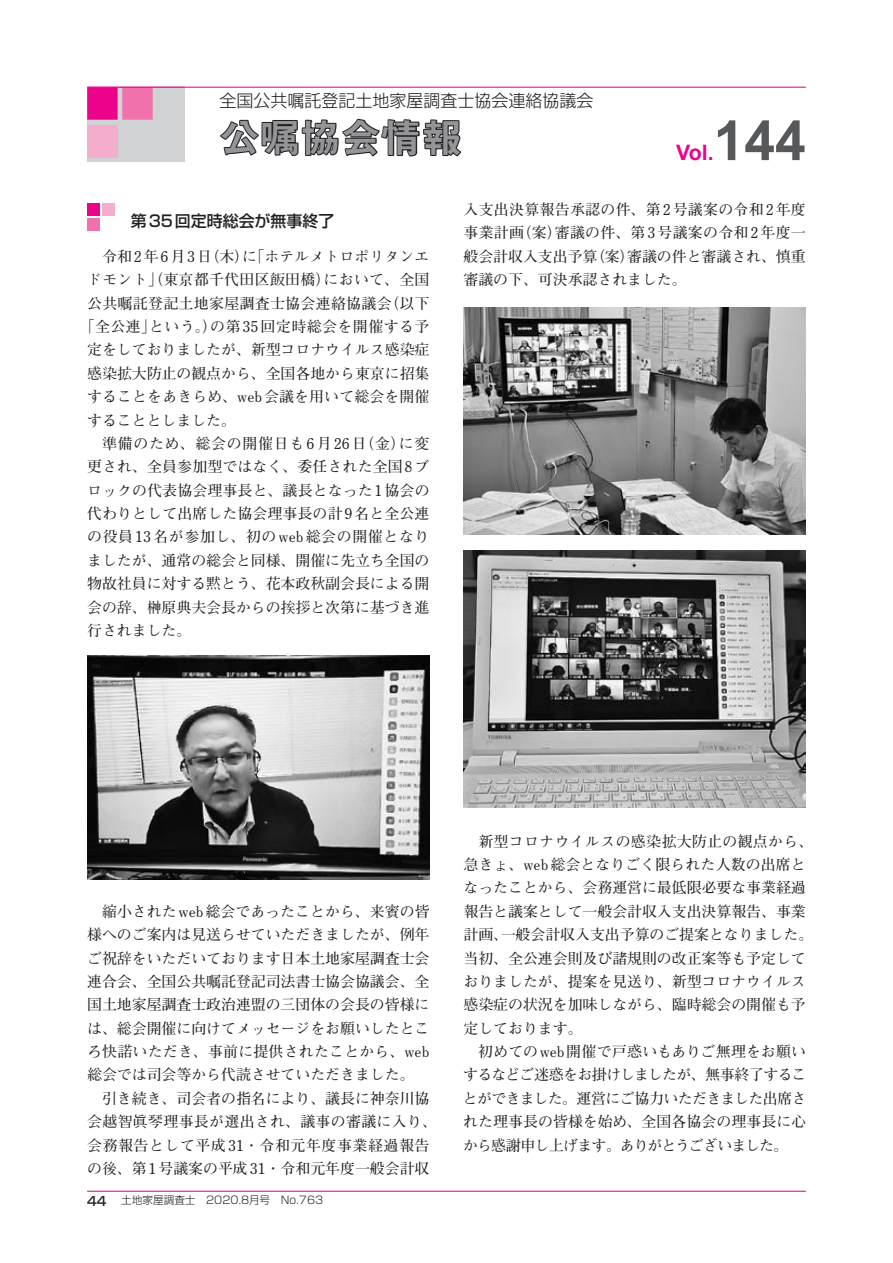
<style>
.page{position:relative;width:893px;height:1263px;background:#fff}
.page>*{position:absolute;margin:0;border:0;box-sizing:border-box;transform-origin:0 0}
.t1{font:700 55.35px "Arial";color:#57585a}
.t2{font:40.35px "Midashi Go Pro MB31";color:#939598}
.t3{font:700 21.3px "Arial";color:#ed028c}
.t4{font:300 16.95px "Shin Go Pro";color:#231f20}
.t5{font:500 15.9px "Shin Go Pr 6 N";color:#231f20}
.t6{font:700 14.85px/23.4px "Futo Min A101 Pr 6 N";color:#231f20;text-align:justify}
.t7{font:700 14.85px/23.4px "Futo Min A101 Pr 6 N";letter-spacing:.025em;color:#231f20;text-align:center}
.t8{font:700 14.85px "Futo Min A101 Pr 6 N";letter-spacing:.035em;color:#231f20}
.t9{font:700 14.85px "Futo Min A101 Pr 6 N";letter-spacing:.045em;color:#231f20}
.t10{font:700 14.85px "Futo Min A101 Pr 6 N";letter-spacing:.055em;color:#231f20}
.t11{font:300 10.65px "Shin Go Pr 6 N";color:#231f20}
.s1{font-weight:500;font-size:12.75px}
</style>
<div class="page">
<hr style="left:87px;top:87px;width:719px;height:1px;background:#ed028c">
<hr style="left:87px;top:1191px;width:719px;height:1px;background:#ed028c">
<svg style="left:220px;top:118px;width:242px;height:39px"></svg>
<div style="left:87px;top:87px;width:98px;height:75px;background:#d1d2d4"></div>
<div style="left:87px;top:125px;width:31px;height:32px;background:#f5adce"></div>
<div style="left:87px;top:87px;width:31px;height:33px;background:#ed028c"></div>
<div style="left:122px;top:87px;width:31px;height:33px;background:#f171ab"></div>
<hr style="left:87px;top:87px;width:98px;height:1px;background:#ed028c">
<div style="left:87px;top:203px;width:13px;height:13px;background:#ed028c"></div>
<div style="left:102px;top:203px;width:13px;height:13px;background:#f5adce"></div>
<div style="left:87px;top:218px;width:13px;height:13px;background:#f171ab"></div>
<img style="left:87px;top:656px;width:342px;height:223px">
<img style="left:463px;top:307px;width:343px;height:228px">
<img style="left:463px;top:551px;width:343px;height:257px">
<p class="t4" style="left:219px;top:87px;width:376px">全国公共嘱託登記土地家屋調査士協会連絡協議会</p>
<h2 class="t2" style="left:219px;top:105px;width:244px">公嘱協会情報</h2>
<h1 class="t1" style="left:714px;top:102px;width:94px">144</h1>
<h3 class="t3" style="left:676px;top:138px;width:39px">Vol.</h3>
<p class="t5" style="left:115px;top:208px;width:221px">　第35回定時総会が無事終了</p>
<p class="t6" style="left:102px;top:244px;width:329px">令和2年6月3日（木）に「ホテルメトロポリタンエ</p>
<p class="t7" style="left:87px;top:267px;width:344px">ドモント」（東京都千代田区飯田橋）において、全国</p>
<p class="t7" style="left:87px;top:291px;width:344px">公共嘱託登記土地家屋調査士協会連絡協議会（以下</p>
<p class="t8" style="left:80px;top:315px;width:351px">「全公連」という。）の第35回定時総会を開催する予</p>
<p class="t6" style="left:87px;top:337px;width:344px">定をしておりましたが、新型コロナウイルス感染症</p>
<p class="t6" style="left:87px;top:361px;width:344px">感染拡大防止の観点から、全国各地から東京に招集</p>
<p class="t6" style="left:87px;top:384px;width:344px">することをあきらめ、web会議を用いて総会を開催</p>
<p class="t6" style="left:87px;top:408px;width:150px">することとしました。</p>
<p class="t10" style="left:102px;top:432px;width:329px">準備のため、総会の開催日も6月26日（金）に変</p>
<p class="t6" style="left:87px;top:454px;width:344px">更され、全員参加型ではなく、委任された全国8ブ</p>
<p class="t6" style="left:87px;top:478px;width:344px">ロックの代表協会理事長と、議長となった1協会の</p>
<p class="t6" style="left:87px;top:501px;width:344px">代わりとして出席した協会理事長の計9名と全公連</p>
<p class="t9" style="left:87px;top:525px;width:344px">の役員13名が参加し、初のweb総会の開催となり</p>
<p class="t6" style="left:87px;top:548px;width:344px">ましたが、通常の総会と同様、開催に先立ち全国の</p>
<p class="t6" style="left:87px;top:571px;width:344px">物故社員に対する黙とう、花本政秋副会長による開</p>
<p class="t6" style="left:87px;top:595px;width:344px">会の辞、榊原典夫会長からの挨拶と次第に基づき進</p>
<p class="t6" style="left:87px;top:618px;width:106px">行されました。</p>
<p class="t6" style="left:463px;top:197px;width:344px">入支出決算報告承認の件、第2号議案の令和2年度事業計画（案）審議の件、第3号議案の令和2年度一般会計収入支出予算（案）審議の件と審議され、慎重審議の下、可決承認されました。</p>
<p class="t6" style="left:87px;top:899px;width:344px;text-indent:15px">縮小されたweb総会であったことから、来賓の皆様へのご案内は見送らせていただきましたが、例年ご祝辞をいただいております日本土地家屋調査士会連合会、全国公共嘱託登記司法書士協会協議会、全国土地家屋調査士政治連盟の三団体の会長の皆様には、総会開催に向けてメッセージをお願いしたところ快諾いただき、事前に提供されたことから、web総会では司会等から代読させていただきました。</p>
<p class="t7" style="left:87px;top:1086px;width:351px">引き続き、司会者の指名により、議長に神奈川協<br>会越智眞琴理事長が選出され、議事の審議に入り、会務報告として平成31・令和元年度事業経過報告の後、第1号議案の平成31・令和元年度一般会計収</p>
<p class="t11" style="left:87px;top:1191px;width:237px"><span class="s1">44</span> 土地家屋調査士　2020.8月号　No.763</p>
<p class="t6" style="left:463px;top:829px;width:351px;text-align:left;text-indent:15px">新型コロナウイルスの感染拡大防止の観点から、急きょ、web総会となりごく限られた人数の出席となったことから、会務運営に最低限必要な事業経過報告と議案として一般会計収入支出決算報告、事業計画、一般会計収入支出予算のご提案となりました。当初、全公連会則及び諸規則の改正案等も予定しておりましたが、提案を見送り、新型コロナウイルス感染症の状況を加味しながら、臨時総会の開催も予定しております。</p>
<p class="t6" style="left:463px;top:1039px;width:345px;text-indent:15px">初めてのweb開催で戸惑いもありご無理をお願いするなどご迷惑をお掛けしましたが、無事終了することができました。運営にご協力いただきました出席された理事長の皆様を始め、全国各協会の理事長に心から感謝申し上げます。ありがとうございました。</p>
</div>
